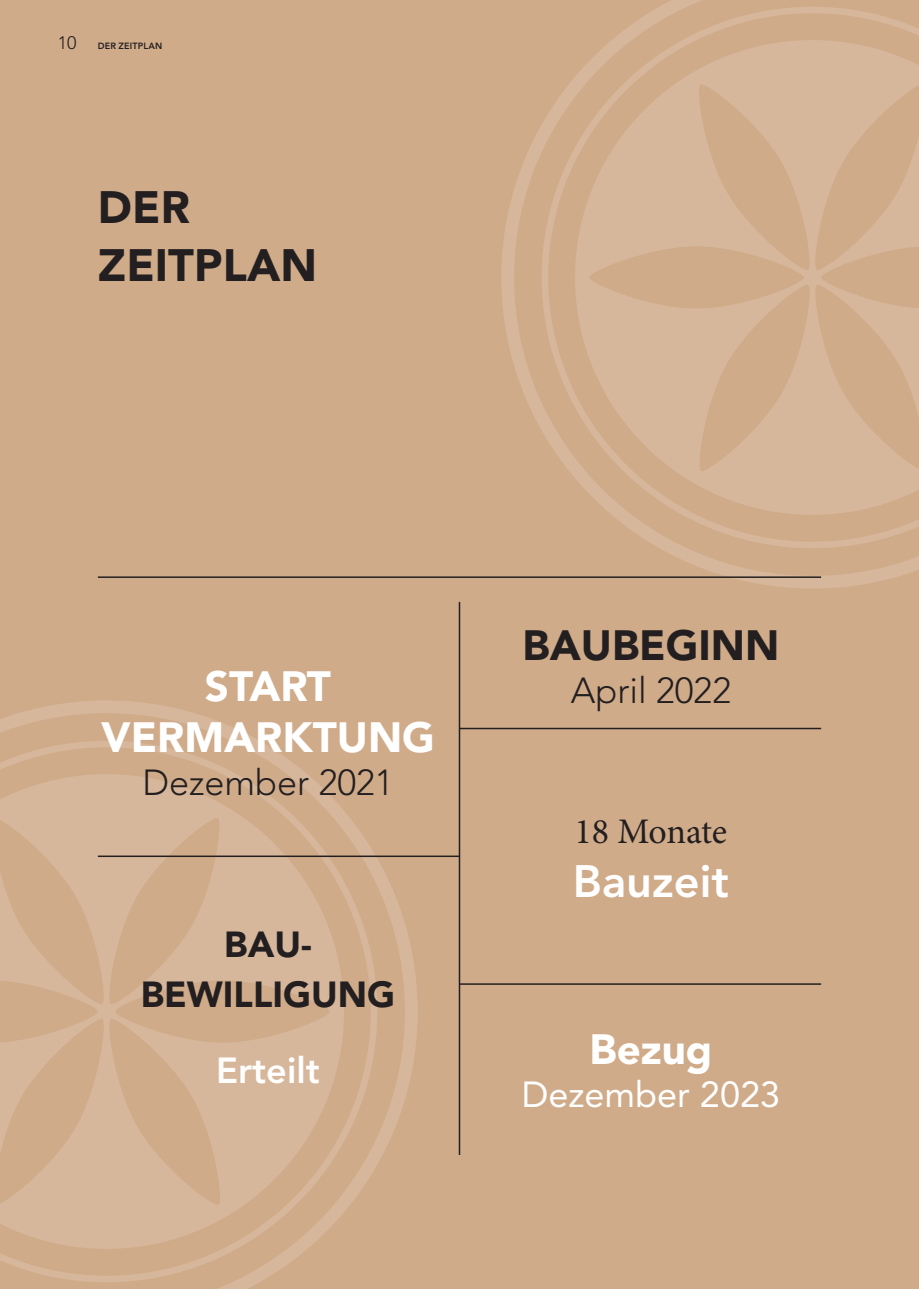
<style>
.page{position:relative;width:919px;height:1289px;background:#fff}
.page>*{position:absolute;margin:0;border:0;box-sizing:border-box;transform-origin:0 0}
.t1{font:900 45px/58.5px "Avenir LT Std";letter-spacing:.005em;color:#231f20}
.t2{font:800 45px "Avenir LT Std";color:#fff}
.t3{font:900 42px/50.4px "Avenir LT Std";color:#fff;text-align:center}
.t4{font:900 42px "Avenir LT Std";color:#231f20}
.t5{font:300 36px "Avenir LT Std";color:#231f20}
.t6{font:900 36px/50.4px "Avenir LT Std";color:#231f20;text-align:center}
.t7{font:36px "Avenir LT Std";color:#fff}
.t8{font:36px "Minion Pro";letter-spacing:-.01em;color:#231f20}
.t9{font:800 36px "Avenir LT Std";color:#fff}
.t10{font:300 18px "Avenir LT Std";color:#231f20}
.t11{font:800 9px "Avenir LT Std";letter-spacing:.015em;color:#231f20}
</style>
<div class="page">
<div style="left:0;top:0;width:918px;height:1288px;background:#d0ab8a"></div>
<svg style="left:0;top:701px;width:417px;height:587px"></svg>
<svg style="left:0;top:774px;width:344px;height:474px;fill:#d7b79b"></svg>
<svg style="left:501px;top:0;width:417px;height:588px"></svg>
<svg style="left:575px;top:40px;width:343px;height:475px;fill:#d7b79b"></svg>
<hr style="left:98px;top:576px;width:723px;height:2px;background:#231f20">
<hr style="left:458px;top:602px;width:2px;height:552px;background:#231f20">
<hr style="left:98px;top:855px;width:361px;height:2px;background:#231f20">
<hr style="left:459px;top:983px;width:362px;height:1px;background:#231f20">
<hr style="left:459px;top:727px;width:362px;height:2px;background:#231f20">
<p class="t10" style="left:58px;top:32px;width:20px">10</p>
<p class="t11" style="left:98px;top:40px;width:66px">DER ZEITPLAN</p>
<p class="t1" style="left:98px;top:178px;width:221px">DER<br>ZEITPLAN</p>
<p class="t3" style="left:101px;top:661px;width:335px">START<br>VERMARKTUNG</p>
<p class="t5" style="left:142px;top:761px;width:252px">Dezember 2021</p>
<p class="t6" style="left:141px;top:918px;width:256px">BAU-<br>BEWILLIGUNG</p>
<p class="t9" style="left:216px;top:1048px;width:105px">Erteilt</p>
<p class="t4" style="left:522px;top:620px;width:258px">BAUBEGINN</p>
<p class="t5" style="left:570px;top:669px;width:162px">April 2022</p>
<p class="t8" style="left:574px;top:807px;width:154px">18 Monate</p>
<p class="t2" style="left:573px;top:855px;width:157px">Bauzeit</p>
<p class="t3" style="left:589px;top:1024px;width:124px">Bezug</p>
<p class="t7" style="left:521px;top:1073px;width:260px">Dezember 2023</p>
</div>
